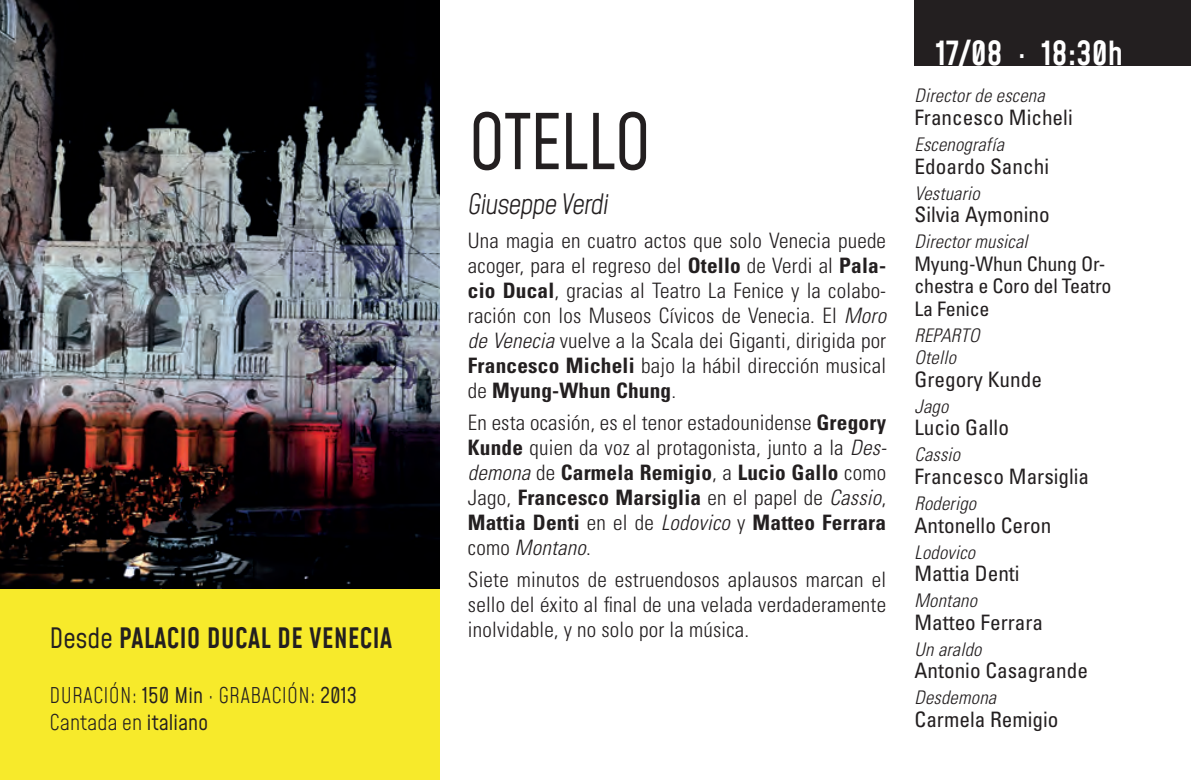
<style>
.page{position:relative;width:1191px;height:780px;background:#fff}
.page>*{position:absolute;margin:0;border:0;box-sizing:border-box;transform-origin:0 0}
.titulo_ópera{font:75px "Mohave";letter-spacing:-.03em;color:#231f20}
.fecha_hora{font:600 32.5px "Mohave";color:#fff}
.lugar{font:600 27.5px "Mohave";color:#231f20}
.Autor_ópera{font:italic 300 27.5px "Mohave";letter-spacing:-.03em;color:#231f20}
.TXT{font:300 condensed 21.25px/25px "Univers LT Std";letter-spacing:.01em;color:#231f20;text-align:justify}
.Nombre_director{font:condensed 21.25px "Univers LT Std";color:#231f20}
.duración{font:300 21.25px "Mohave";letter-spacing:.01em;color:#231f20}
.Nombre_director-2{font:condensed 20px/22.5px "Univers LT Std";letter-spacing:-.01em;color:#231f20}
.Director{font:italic 300 condensed 18.75px "Univers LT Std";letter-spacing:.01em;color:#231f20}
.s1{font-weight:400}
.s2{font-weight:700}
.s3{font-style:italic}
</style>
<div class="page">
<div style="left:0;top:588px;width:439px;height:192px;background:#f7ea2b"></div>
<img style="left:0;top:0;width:439px;height:588px">
<div style="left:914px;top:0;width:277px;height:65px;background:#231f20"></div>
<p class="lugar" style="left:50px;top:620px;width:344px"><span class="s1">Desde</span> PALACIO DUCAL DE VENECIA</p>
<p class="duración" style="left:50px;top:681px;width:309px">DURACIÓN: <span class="s1">150 Min</span> · GRABACIÓN: <span class="s1">2013</span></p>
<p class="duración" style="left:50px;top:709px;width:160px">Cantada en <span class="s1">italiano</span></p>
<p class="titulo_ópera" style="left:468px;top:95px;width:185px">OTELLO</p>
<p class="Autor_ópera" style="left:468px;top:187px;width:142px">Giuseppe Verdi</p>
<p class="TXT" style="left:468px;top:228px;width:420px">Una magia en cuatro actos que solo Venecia puede acoger, para el regreso del <span class="s2">Otello</span> de Verdi al <span class="s2">Pala&shy;cio Ducal</span>, gracias al Teatro La Fenice y la colabo&shy;ración con los Museos Cívicos de Venecia. El <span class="s3">Moro de Venecia</span> vuelve a la Scala dei Giganti, dirigida por <span class="s2">Francesco Micheli</span> bajo la hábil dirección musical de <span class="s2">Myung-Whun Chung</span>.</p>
<p class="TXT" style="left:468px;top:410px;width:420px">En esta ocasión, es el tenor estadounidense <span class="s2">Gregory Kunde</span> quien da voz al protagonista, junto a la <span class="s3">Des&shy;demona</span> de <span class="s2">Carmela Remigio</span>, a <span class="s2">Lucio Gallo</span> como Jago, <span class="s2">Francesco Marsiglia</span> en el papel de <span class="s3">Cassio</span>, <span class="s2">Mattia Denti</span> en el de <span class="s3">Lodovico</span> y <span class="s2">Matteo Ferrara </span>como <span class="s3">Montano</span>.</p>
<p class="TXT" style="left:468px;top:567px;width:420px">Siete minutos de estruendosos aplausos marcan el sello del éxito al final de una velada verdaderamente inolvidable, y no solo por la música.</p>
<p class="fecha_hora" style="left:935px;top:33px;width:189px">17/08 · 18:30h</p>
<p class="Director" style="left:914px;top:85px;width:132px">Director de escena</p>
<p class="Nombre_director" style="left:914px;top:104px;width:160px">Francesco Micheli</p>
<p class="Director" style="left:914px;top:133px;width:91px">Escenografía</p>
<p class="Nombre_director" style="left:914px;top:152px;width:136px">Edoardo Sanchi</p>
<p class="Director" style="left:914px;top:182px;width:67px">Vestuario</p>
<p class="Nombre_director" style="left:914px;top:201px;width:137px">Silvia Aymonino</p>
<p class="Director" style="left:914px;top:230px;width:115px">Director musical</p>
<p class="Nombre_director-2" style="left:914px;top:252px;width:198px">Myung-Whun Chung Or&shy;chestra e Coro del Teatro<br>La Fenice</p>
<p class="Director" style="left:914px;top:324px;width:66px">REPARTO</p>
<p class="Director" style="left:914px;top:346px;width:43px">Otello</p>
<p class="Nombre_director" style="left:914px;top:366px;width:129px">Gregory Kunde</p>
<p class="Director" style="left:914px;top:395px;width:35px">Jago</p>
<p class="Nombre_director" style="left:914px;top:414px;width:96px">Lucio Gallo</p>
<p class="Director" style="left:914px;top:443px;width:47px">Cassio</p>
<p class="Nombre_director" style="left:914px;top:463px;width:176px">Francesco Marsiglia</p>
<p class="Director" style="left:914px;top:492px;width:63px">Roderigo</p>
<p class="Nombre_director" style="left:914px;top:511px;width:138px">Antonello Ceron</p>
<p class="Director" style="left:914px;top:540px;width:62px">Lodovico</p>
<p class="Nombre_director" style="left:914px;top:560px;width:107px">Mattia Denti</p>
<p class="Director" style="left:914px;top:589px;width:64px">Montano</p>
<p class="Nombre_director" style="left:914px;top:608px;width:130px">Matteo Ferrara</p>
<p class="Director" style="left:914px;top:637px;width:69px">Un araldo</p>
<p class="Nombre_director" style="left:914px;top:657px;width:175px">Antonio Casagrande</p>
<p class="Director" style="left:914px;top:686px;width:83px">Desdemona</p>
<p class="Nombre_director" style="left:914px;top:705px;width:146px">Carmela Remigio</p>
</div>
